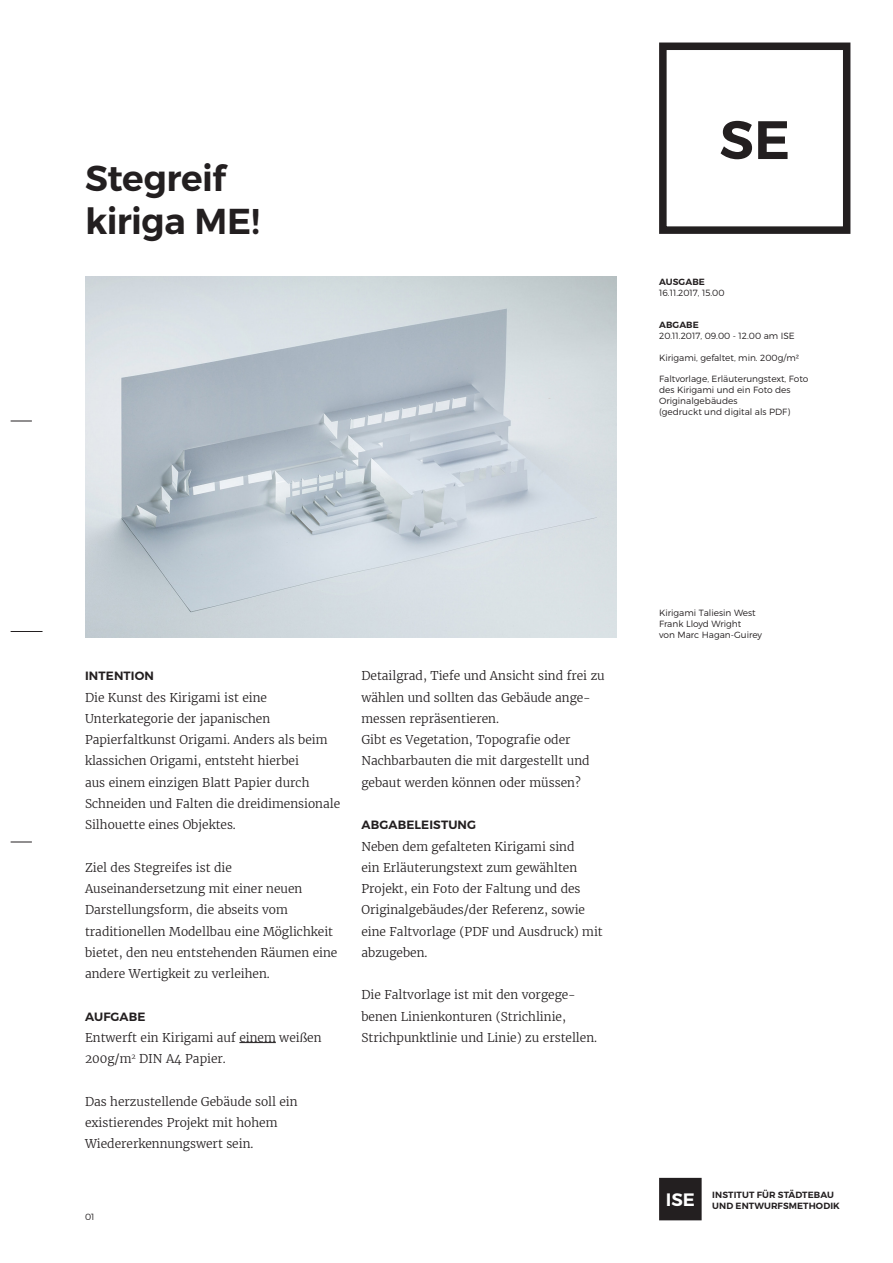
<style>
.page{position:relative;width:893px;height:1263px;background:#fff}
.page>*{position:absolute;margin:0;border:0;box-sizing:border-box;transform-origin:0 0}
.BOX_-_Groß{font:600 54px "Montserrat";color:#231f20}
.TITEL_-_Alles{font:600 36px "Montserrat";letter-spacing:-.015em;color:#231f20}
.TEXT_-_Fließtext{font:300 12px/21.3px "Merriweather";color:#231f20}
.TEXT_-_Gliederung{font:600 12px "Montserrat";letter-spacing:.01em;color:#231f20}
.INFO_-_Text{font:300 9px/10.8px "Montserrat";color:#231f20}
.INFO_-_Titel{font:600 9px/10.8px "Montserrat";letter-spacing:.01em;color:#231f20}
</style>
<div class="page">
<svg style="left:11px;top:421px;width:21px;height:1px"></svg>
<hr style="left:11px;top:631px;width:32px;height:1px;background:#231f20">
<svg style="left:11px;top:842px;width:21px;height:1px"></svg>
<img style="left:85px;top:276px;width:532px;height:362px">
<div style="left:661px;top:1179px;width:39px;height:40px;background:#231f20"></div>
<div style="left:659px;top:1178px;width:43px;height:42px;border:3px solid #231f20"></div>
<div style="left:659px;top:43px;width:191px;height:191px;border:8px solid #231f20"></div>
<hr style="left:239px;top:1042px;width:37px;height:1px;background:#231f20">
<p class="TITEL_-_Alles" style="left:85px;top:156px;width:142px">Stegreif</p>
<p class="TITEL_-_Alles" style="left:85px;top:199px;width:176px">kiriga ME!</p>
<p class="BOX_-_Groß" style="left:719px;top:106px;width:72px">SE</p>
<p class="INFO_-_Titel" style="left:659px;top:277px;width:47px">AUSGABE</p>
<p class="INFO_-_Text" style="left:659px;top:287px;width:67px">16.11.2017, 15.00</p>
<p class="INFO_-_Titel" style="left:659px;top:320px;width:41px">ABGABE</p>
<p class="INFO_-_Text" style="left:659px;top:330px;width:137px">20.11.2017, 09.00 - 12.00 am ISE</p>
<p class="INFO_-_Text" style="left:659px;top:352px;width:142px">Kirigami, gefaltet, min. 200g/m²</p>
<p class="INFO_-_Text" style="left:659px;top:374px;width:151px">Faltvorlage, Erläuterungstext, Foto des Kirigami und ein Foto des<br>Originalgebäudes</p>
<p class="INFO_-_Text" style="left:659px;top:406px;width:133px">(gedruckt und digital als PDF)</p>
<p class="TEXT_-_Gliederung" style="left:85px;top:669px;width:70px">INTENTION</p>
<p class="TEXT_-_Fließtext" style="left:85px;top:687px;width:257px">Die Kunst des Kirigami ist eine Unterkategorie der japanischen Papierfaltkunst Origami. Anders als beim klassichen Origami, entsteht hierbei<br>aus einem einzigen Blatt Papier durch Schneiden und Falten die dreidimensionale Silhouette eines Objektes.</p>
<p class="TEXT_-_Fließtext" style="left:85px;top:857px;width:254px">Ziel des Stegreifes ist die Auseinandersetzung mit einer neuen Darstellungsform, die abseits vom traditionellen Modellbau eine Möglichkeit bietet, den neu entstehenden Räumen eine andere Wertigkeit zu verleihen.</p>
<p class="TEXT_-_Gliederung" style="left:85px;top:1009px;width:62px">AUFGABE</p>
<p class="TEXT_-_Fließtext" style="left:85px;top:1027px;width:238px">Entwerft ein Kirigami auf einem weißen<br>200g/m<sup>2</sup> DIN A4 Papier.</p>
<p class="TEXT_-_Fließtext" style="left:85px;top:1091px;width:214px">Das herzustellende Gebäude soll ein existierendes Projekt mit hohem<br>Wiedererkennungswert sein.</p>
<p class="TEXT_-_Fließtext" style="left:361px;top:665px;width:245px">Detailgrad, Tiefe und Ansicht sind frei zu wählen und sollten das Gebäude ange&shy;messen repräsentieren.</p>
<p class="TEXT_-_Fließtext" style="left:361px;top:729px;width:230px">Gibt es Vegetation, Topografie oder<br>Nachbarbauten die mit dargestellt und gebaut werden können oder müssen?</p>
<p class="TEXT_-_Gliederung" style="left:361px;top:817px;width:116px">ABGABELEISTUNG</p>
<p class="TEXT_-_Fließtext" style="left:361px;top:835px;width:243px">Neben dem gefalteten Kirigami sind<br>ein Erläuterungstext zum gewählten Projekt, ein Foto der Faltung und des Originalgebäudes/der Referenz, sowie eine Faltvorlage (PDF und Ausdruck) mit abzugeben.</p>
<p class="TEXT_-_Fließtext" style="left:361px;top:984px;width:237px">Die Faltvorlage ist mit den vorgege&shy;benen Linienkonturen (Strichlinie,<br>Strichpunktlinie und Linie) zu erstellen.</p>
<p class="INFO_-_Text" style="left:85px;top:1212px;width:11px">01</p>
<p class="INFO_-_Text" style="left:659px;top:607px;width:98px">Kirigami Taliesin West</p>
<p class="INFO_-_Text" style="left:659px;top:618px;width:84px">Frank Lloyd Wright</p>
<p class="INFO_-_Text" style="left:659px;top:629px;width:105px">von Marc Hagan-Guirey</p>
<p class="INFO_-_Titel" style="left:666px;top:1189px;width:176px;text-indent:46px">INSTITUT FÜR STÄDTEBAU<br><sup>ISE</sup> UND ENTWURFSMETHODIK</p>
</div>
